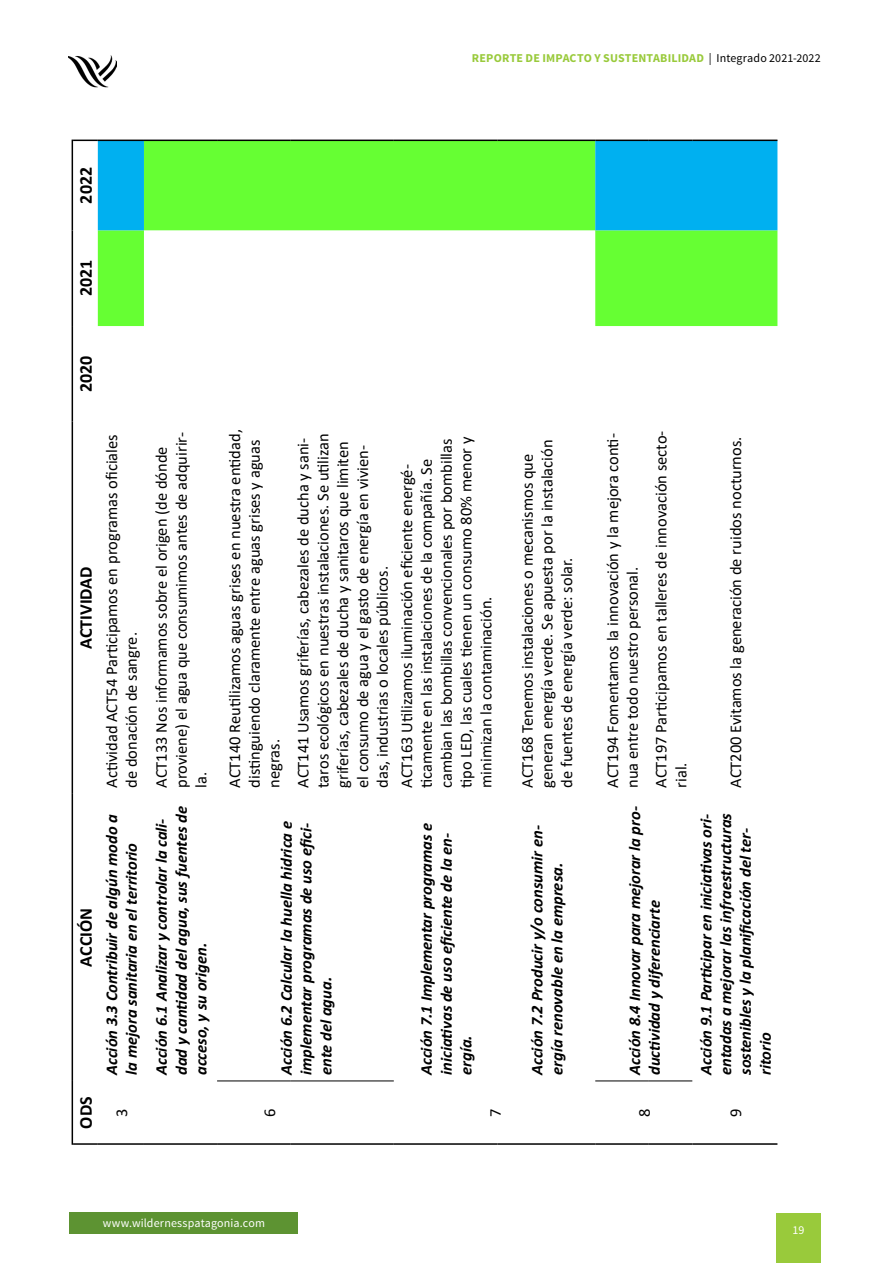
<style>
.page{position:relative;width:893px;height:1263px;background:#fff}
.page>*{position:absolute;margin:0;border:0;box-sizing:border-box;transform-origin:0 0}
.t1{font:700 18px "Calibri";color:#000}
.t2{font:16.5px/19.8px "Calibri";color:#000}
.t3{font:italic 700 16.5px/19.8px "Calibri";color:#000}
._8_10_Source_Sans_Pr{font:700 12px "Source Sans Pro";letter-spacing:.015em;color:#99ca3b}
._8_C_Source_Sans_Pro{font:12px "Source Sans Pro";letter-spacing:.01em;color:#fff}
.s1{font-weight:400;color:#010101}
</style>
<div class="page">
<div style="left:776px;top:1213px;width:45px;height:50px;background:#99ca3b"></div>
<img style="left:68px;top:55px;width:48px;height:33px">
<div style="left:70px;top:1212px;width:228px;height:21px;background:#5d9332"></div>
<svg style="left:98px;top:230px;width:679px;height:96px"></svg>
<svg style="left:98px;top:141px;width:679px;height:89px;background:#43e472"></svg>
<hr style="left:73px;top:1143px;width:25px;height:2px;background:#000">
<hr style="left:72px;top:1081px;width:1px;height:64px;background:#000">
<hr style="left:72px;top:794px;width:1px;height:287px;background:#000">
<hr style="left:72px;top:422px;width:1px;height:372px;background:#000">
<hr style="left:72px;top:326px;width:1px;height:96px;background:#000">
<hr style="left:72px;top:230px;width:1px;height:96px;background:#000">
<hr style="left:72px;top:140px;width:1px;height:90px;background:#000">
<svg style="left:73px;top:140px;width:25px;height:1px"></svg>
<hr style="left:98px;top:1143px;width:46px;height:2px;background:#000">
<hr style="left:98px;top:140px;width:46px;height:1px;background:#000">
<hr style="left:144px;top:1143px;width:73px;height:2px;background:#000">
<hr style="left:217px;top:1143px;width:73px;height:2px;background:#000">
<hr style="left:290px;top:1143px;width:104px;height:2px;background:#000">
<hr style="left:144px;top:140px;width:73px;height:1px;background:#000">
<hr style="left:217px;top:1080px;width:73px;height:1px;background:#000">
<hr style="left:290px;top:1080px;width:104px;height:1px;background:#000">
<hr style="left:217px;top:140px;width:73px;height:1px;background:#000">
<hr style="left:290px;top:140px;width:104px;height:1px;background:#000">
<hr style="left:394px;top:1143px;width:103px;height:2px;background:#000">
<hr style="left:497px;top:1143px;width:98px;height:2px;background:#000">
<hr style="left:394px;top:140px;width:103px;height:1px;background:#000">
<hr style="left:497px;top:140px;width:98px;height:1px;background:#000">
<hr style="left:595px;top:1143px;width:53px;height:2px;background:#000">
<hr style="left:648px;top:1143px;width:44px;height:2px;background:#000">
<hr style="left:595px;top:1080px;width:53px;height:1px;background:#000">
<hr style="left:648px;top:1080px;width:44px;height:1px;background:#000">
<hr style="left:595px;top:140px;width:53px;height:1px;background:#000">
<hr style="left:648px;top:140px;width:44px;height:1px;background:#000">
<hr style="left:692px;top:1143px;width:85px;height:2px;background:#000">
<hr style="left:692px;top:140px;width:85px;height:1px;background:#000">
<p class="_8_10_Source_Sans_Pr" style="left:472px;top:50px;width:350px">REPORTE DE IMPACTO Y SUSTENTABILIDAD <span class="s1">| Integrado 2021-2022</span></p>
<p class="t1" style="left:73px;top:204px;width:38px;rotate:-90deg">2022</p>
<p class="t1" style="left:73px;top:296px;width:38px;rotate:-90deg">2021</p>
<p class="t1" style="left:73px;top:392px;width:38px;rotate:-90deg">2020</p>
<p class="t1" style="left:73px;top:649px;width:84px;rotate:-90deg">ACTIVIDAD</p>
<p class="t1" style="left:73px;top:967px;width:60px;rotate:-90deg">ACCIÓN</p>
<p class="t1" style="left:73px;top:1128px;width:34px;rotate:-90deg">ODS</p>
<p class="t2" style="left:101px;top:788px;width:355px;rotate:-90deg">Actividad ACT54 Participamos en programas oficiales de donación de sangre.</p>
<p class="t3" style="left:101px;top:1075px;width:262px;rotate:-90deg">Acción 3.3 Contribuir de algún modo a la mejora sanitaria en el territorio</p>
<p class="t2" style="left:111px;top:1117px;width:10px;rotate:-90deg">3</p>
<p class="t2" style="left:151px;top:788px;width:357px;rotate:-90deg">ACT133 Nos informamos sobre el origen (de dónde proviene) el agua que consumimos antes de adquirir&shy;la.</p>
<p class="t3" style="left:151px;top:1075px;width:270px;rotate:-90deg">Acción 6.1 Analizar y controlar la cali&shy;dad y cantidad del agua, sus fuentes de acceso, y su origen.</p>
<p class="t2" style="left:224px;top:788px;width:360px;rotate:-90deg">ACT140 Reutilizamos aguas grises en nuestra entidad, distinguiendo claramente entre aguas grises y aguas negras.</p>
<p class="t2" style="left:293px;top:788px;width:356px;rotate:-90deg">ACT141 Usamos griferías, cabezales de ducha y sani&shy;taros ecológicos en nuestras instalaciones. Se utilizan griferías, cabezales de ducha y sanitaros que limiten el consumo de agua y el gasto de energía en vivien&shy;das, industrias o locales públicos.</p>
<p class="t2" style="left:396px;top:788px;width:353px;rotate:-90deg">ACT163 Utilizamos iluminación eficiente energé&shy;ticamente en las instalaciones de la compañía. Se cambian las bombillas convencionales por bombillas tipo LED, las cuales tienen un consumo 80% menor y minimizan la contaminación.</p>
<p class="t3" style="left:276px;top:1075px;width:255px;text-align:justify;rotate:-90deg">Acción 6.2 Calcular la huella hidrica e implementar programas de uso efici&shy;ente del agua.</p>
<p class="t2" style="left:259px;top:1117px;width:10px;rotate:-90deg">6</p>
<p class="t3" style="left:416px;top:1075px;width:254px;rotate:-90deg">Acción 7.1 Implementar programas e iniciativas de uso eficiente de la en&shy;ergía.</p>
<p class="t2" style="left:485px;top:1117px;width:10px;rotate:-90deg">7</p>
<p class="t2" style="left:517px;top:788px;width:350px;rotate:-90deg">ACT168 Tenemos instalaciones o mecanismos que generan energía verde. Se apuesta por la instalación de fuentes de energía verde: solar.</p>
<p class="t3" style="left:527px;top:1075px;width:251px;rotate:-90deg">Acción 7.2 Producir y/o consumir en&shy;ergía renovable en la empresa.</p>
<p class="t2" style="left:602px;top:788px;width:356px;rotate:-90deg">ACT194 Fomentamos la innovación y la mejora conti&shy;nua entre todo nuestro personal.</p>
<p class="t2" style="left:651px;top:788px;width:359px;rotate:-90deg">ACT197 Participamos en talleres de innovación secto&shy;rial.</p>
<p class="t3" style="left:624px;top:1075px;width:270px;rotate:-90deg">Acción 8.4 Innovar para mejorar la pro&shy;ductividad y diferenciarte</p>
<p class="t2" style="left:634px;top:1117px;width:10px;rotate:-90deg">8</p>
<p class="t2" style="left:725px;top:788px;width:353px;rotate:-90deg">ACT200 Evitamos la generación de ruidos nocturnos.</p>
<p class="t3" style="left:695px;top:1075px;width:263px;rotate:-90deg">Acción 9.1 Participar en iniciativas ori&shy;entadas a mejorar las infraestructuras sostenibles y la planificación del ter&shy;ritorio</p>
<p class="t2" style="left:725px;top:1117px;width:10px;rotate:-90deg">9</p>
<p class="_8_C_Source_Sans_Pro" style="left:103px;top:1215px;width:164px">www.wildernesspatagonia.com</p>
<p class="_8_C_Source_Sans_Pro" style="left:792px;top:1222px;width:14px">19</p>
</div>
